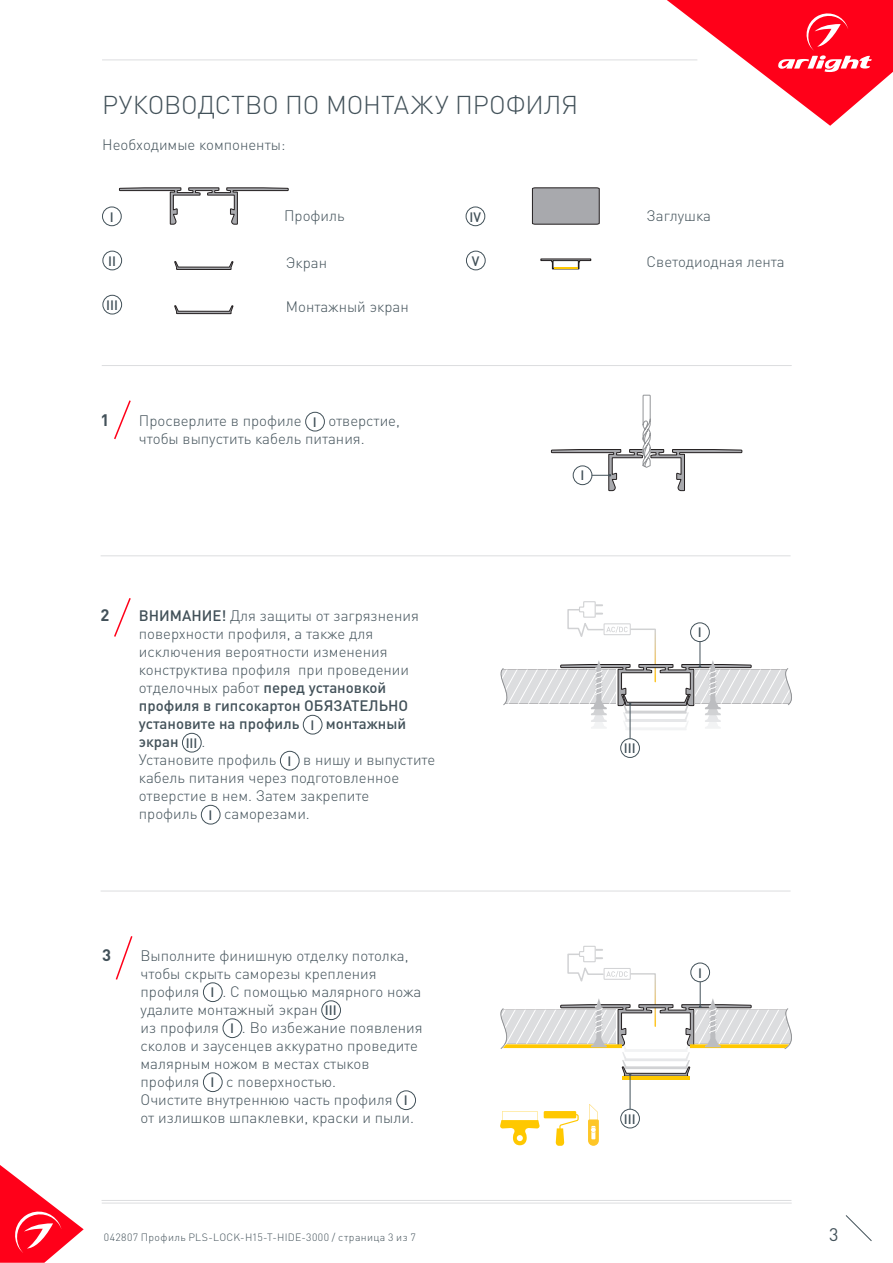
<style>
.page{position:relative;width:893px;height:1263px;background:#fff}
.page>*{position:absolute;margin:0;border:0;box-sizing:border-box;transform-origin:0 0}
.t1{font:300 25.5px "DIN Pro";letter-spacing:-.005em;color:#425159}
.t2{font:18px "DIN Pro";color:#425159}
.t3{font:700 16.5px "DIN Pro";color:#425159}
.t4{font:300 15px/18px "DIN Pro";color:#425159}
.t5{font:500 15px "DIN Pro";color:#425159}
.t6{font:500 13.5px "DIN Pro";color:#425159}
.t7{font:300 10.5px "DIN Pro";letter-spacing:.035em;color:#425159}
.s1{font-weight:500}
</style>
<div class="page">
<svg style="left:0;top:1165px;width:84px;height:98px"></svg>
<svg style="left:845px;top:1215px;width:27px;height:26px"></svg>
<svg style="left:667px;top:0;width:226px;height:126px"></svg>
<hr style="left:102px;top:60px;width:595px;height:1px;background:#dcdddf">
<hr style="left:102px;top:1200px;width:689px;height:1px;background:#dcdddf">
<hr style="left:102px;top:365px;width:690px;height:1px;background:#dcdddf">
<svg style="left:540px;top:259px;width:51px;height:10px"></svg>
<hr style="left:554px;top:267px;width:23px;height:2px;background:#ffc800">
<div style="left:102px;top:207px;width:19px;height:19px;border:1px solid #425159;border-radius:50%"></div>
<div style="left:103px;top:251px;width:19px;height:19px;border:1px solid #425159;border-radius:50%"></div>
<div style="left:103px;top:295px;width:19px;height:19px;border:1px solid #425159;border-radius:50%"></div>
<div style="left:466px;top:207px;width:19px;height:19px;border:1px solid #425159;border-radius:50%"></div>
<hr style="left:101px;top:555px;width:689px;height:1px;background:#dcdddf">
<hr style="left:101px;top:891px;width:689px;height:1px;background:#dcdddf">
<div style="left:466px;top:251px;width:19px;height:19px;border:1px solid #425159;border-radius:50%"></div>
<svg style="left:500px;top:1111px;width:79px;height:35px"></svg>
<svg style="left:532px;top:187px;width:68px;height:38px;background:#9f9fa3"></svg>
<hr style="left:102px;top:1203px;width:690px;height:1px;background:#dcdddf">
<div style="left:305px;top:412px;width:20px;height:19px;border:1px solid #425159;border-radius:50%"></div>
<div style="left:203px;top:983px;width:19px;height:19px;border:1px solid #425159;border-radius:50%"></div>
<div style="left:322px;top:1001px;width:19px;height:19px;border:1px solid #425159;border-radius:50%"></div>
<div style="left:223px;top:1019px;width:19px;height:19px;border:1px solid #425159;border-radius:50%"></div>
<div style="left:203px;top:1073px;width:19px;height:19px;border:1px solid #425159;border-radius:50%"></div>
<div style="left:397px;top:1091px;width:19px;height:19px;border:1px solid #425159;border-radius:50%"></div>
<div style="left:303px;top:715px;width:19px;height:19px;border:1px solid #425159;border-radius:50%"></div>
<div style="left:182px;top:733px;width:19px;height:19px;border:1px solid #425159;border-radius:50%"></div>
<div style="left:280px;top:751px;width:19px;height:19px;border:1px solid #425159;border-radius:50%"></div>
<div style="left:201px;top:805px;width:19px;height:19px;border:1px solid #425159;border-radius:50%"></div>
<svg style="left:114px;top:400px;width:17px;height:40px"></svg>
<svg style="left:114px;top:598px;width:17px;height:39px"></svg>
<svg style="left:115px;top:936px;width:18px;height:44px"></svg>
<div style="left:620px;top:1109px;width:20px;height:19px;border:1px solid #425159;border-radius:50%"></div>
<div style="left:620px;top:738px;width:20px;height:20px;border:1px solid #425159;border-radius:50%"></div>
<svg style="left:174px;top:261px;width:59px;height:9px"></svg>
<svg style="left:174px;top:305px;width:59px;height:9px"></svg>
<svg style="left:119px;top:187px;width:170px;height:38px"></svg>
<svg style="left:551px;top:394px;width:191px;height:97px"></svg>
<hr style="left:622px;top:1076px;width:68px;height:4px;background:#ffc800">
<hr style="left:630px;top:1075px;width:1px;height:34px;background:#425159">
<svg style="left:500px;top:945px;width:292px;height:131px"></svg>
<hr style="left:630px;top:705px;width:1px;height:33px;background:#425159">
<svg style="left:500px;top:601px;width:292px;height:129px"></svg>
<svg style="left:588px;top:1104px;width:11px;height:42px"></svg>
<p class="t1" style="left:102px;top:87px;width:477px">РУКОВОДСТВО ПО МОНТАЖУ ПРОФИЛЯ</p>
<p class="t4" style="left:102px;top:134px;width:185px">Необходимые компоненты:</p>
<p class="t6" style="left:110px;top:207px;width:5px">I</p>
<p class="t6" style="left:108px;top:252px;width:9px">II</p>
<p class="t6" style="left:106px;top:296px;width:13px">III</p>
<p class="t4" style="left:284px;top:206px;width:62px">Профиль</p>
<p class="t4" style="left:286px;top:253px;width:43px">Экран</p>
<p class="t4" style="left:286px;top:297px;width:124px">Монтажный экран</p>
<p class="t3" style="left:101px;top:409px;width:10px">1</p>
<p class="t4" style="left:139px;top:411px;width:164px">Просверлите в профиле</p>
<p class="t6" style="left:313px;top:413px;width:5px">I</p>
<p class="t4" style="left:139px;top:411px;width:263px;text-indent:190px">отверстие, чтобы выпустить кабель питания.</p>
<p class="t6" style="left:469px;top:207px;width:13px">IV</p>
<p class="t6" style="left:472px;top:252px;width:9px">V</p>
<p class="t6" style="left:580px;top:466px;width:5px">I</p>
<p class="t4" style="left:647px;top:206px;width:66px">Заглушка</p>
<p class="t4" style="left:647px;top:252px;width:140px">Светодиодная лента</p>
<p class="t3" style="left:101px;top:604px;width:10px">2</p>
<p class="t4" style="left:139px;top:606px;width:281px"><span class="s1">ВНИМАНИЕ!</span> Для защиты от загрязнения поверхности профиля, а также для исключения вероятности изменения конструктива профиля при проведении отделочных работ <span class="s1">перед установкой профиля в гипсокартон ОБЯЗАТЕЛЬНО установите на профиль</span></p>
<p class="t6" style="left:310px;top:716px;width:5px">I</p>
<p class="t5" style="left:326px;top:713px;width:82px">монтажный</p>
<p class="t5" style="left:139px;top:731px;width:41px">экран</p>
<p class="t6" style="left:186px;top:734px;width:13px">III</p>
<p class="t4" style="left:139px;top:732px;width:139px;text-align:center">.<br>Установите профиль</p>
<p class="t6" style="left:288px;top:752px;width:5px">I</p>
<p class="t4" style="left:139px;top:750px;width:298px;text-indent:164px">в нишу и выпустите кабель питания через подготовленное отверстие в нем. Затем закрепите<br>профиль</p>
<p class="t6" style="left:209px;top:806px;width:5px">I</p>
<p class="t4" style="left:224px;top:804px;width:87px">саморезами.</p>
<p class="t3" style="left:102px;top:943px;width:10px">3</p>
<p class="t4" style="left:141px;top:946px;width:270px">Выполните финишную отделку потолка, чтобы скрыть саморезы крепления профиля</p>
<p class="t4" style="left:141px;top:982px;width:282px;text-indent:82px">. С помощью малярного ножа удалите монтажный экран</p>
<p class="t6" style="left:211px;top:983px;width:5px">I</p>
<p class="t6" style="left:325px;top:1001px;width:13px">III</p>
<p class="t4" style="left:141px;top:1018px;width:284px;text-indent:101px">. Во избежание появления сколов и заусенцев аккуратно проведите малярным ножом в местах стыков профиля</p>
<p class="t4" style="left:141px;top:1018px;width:80px">из профиля</p>
<p class="t6" style="left:230px;top:1019px;width:5px">I</p>
<p class="t6" style="left:211px;top:1073px;width:5px">I</p>
<p class="t4" style="left:141px;top:1072px;width:254px;text-indent:86px">с поверхностью.<br>Очистите внутреннюю часть профиля</p>
<p class="t6" style="left:404px;top:1091px;width:5px">I</p>
<p class="t4" style="left:141px;top:1108px;width:275px">от излишков шпаклевки, краски и пыли.</p>
<p class="t6" style="left:624px;top:739px;width:13px">III</p>
<p class="t6" style="left:698px;top:623px;width:5px">I</p>
<p class="t6" style="left:624px;top:1110px;width:13px">III</p>
<p class="t6" style="left:698px;top:963px;width:5px">I</p>
<p class="t7" style="left:104px;top:1230px;width:313px">042807 Профиль PLS-LOCK-H15-T-HIDE-3000 / страница 3 из 7</p>
<p class="t2" style="left:829px;top:1222px;width:11px">3</p>
</div>
